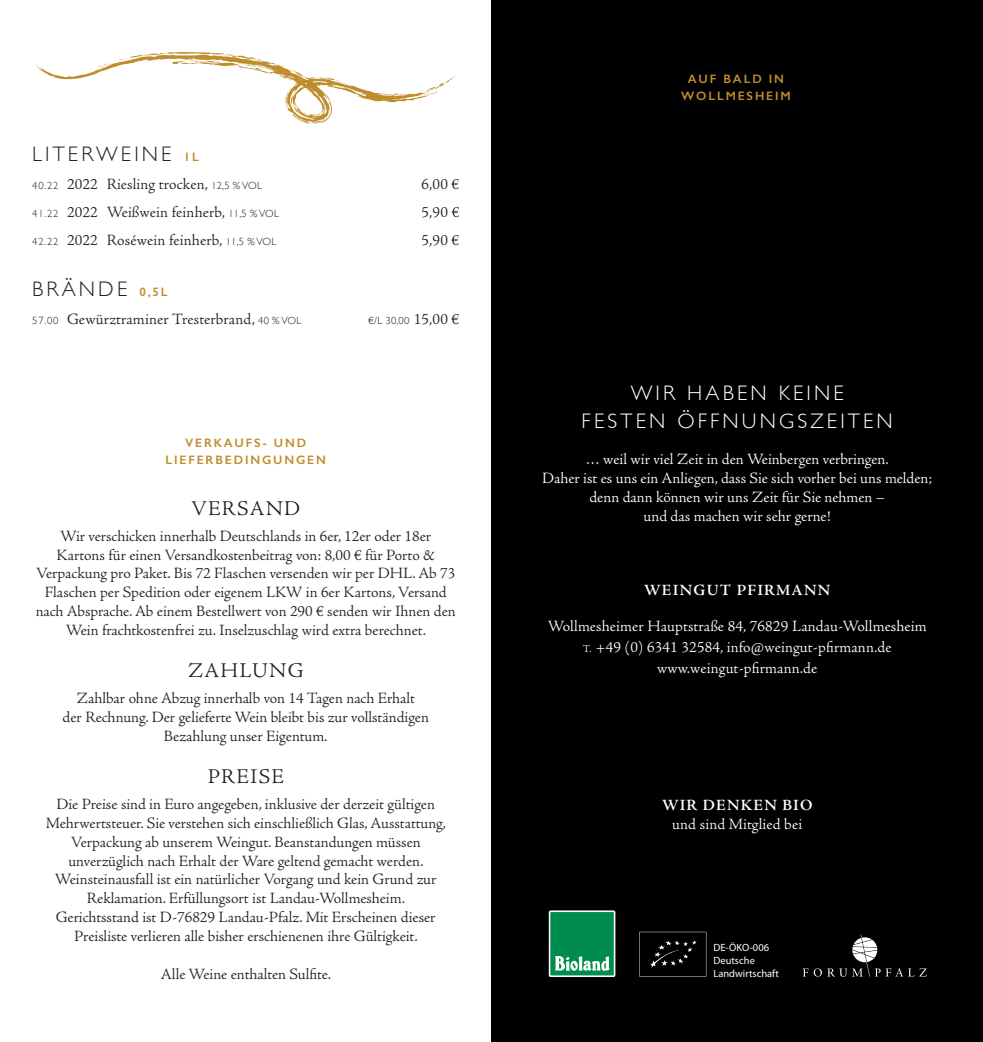
<style>
.page{position:relative;width:983px;height:1042px;background:#fff}
.page>*{position:absolute;margin:0;border:0;box-sizing:border-box;transform-origin:0 0}
.t1{font:300 21px/28px "Gill Sans";letter-spacing:.15em;color:#fff;text-align:center}
.t2{font:300 21px "Gill Sans";letter-spacing:.15em;color:#231f20}
.t3{font:300 21px "Adobe Jenson Pro";letter-spacing:.06em;color:#231f20}
.t4{font:300 15.75px/18.9px "Adobe Jenson Pro";color:#231f20;text-align:center}
.t5{font:300 15.75px/18.9px "Adobe Jenson Pro";letter-spacing:.005em;color:#fff;text-align:center}
.t6{font:600 15.75px "Adobe Jenson Pro";letter-spacing:.075em;color:#fff}
.t7{font:600 12.25px/17.2px "Gill Sans";letter-spacing:.15em;color:#c08d2c;text-align:center}
.t8{font:10.5px/12.6px "Myriad Pro";color:#fff}
.t9{font:300 10.5px "Gill Sans";color:#231f20}
.s1{font-weight:600;font-size:12.25px;color:#c08d2c}
.s2{font-family:"Gill Sans";font-size:10.5px}
.s3{font-family:"Adobe Jenson Pro";font-size:15.75px}
.s4{font-size:10.5px}
</style>
<div class="page">
<svg style="left:36px;top:52px;width:419px;height:72px"></svg>
<div style="left:491px;top:0;width:491px;height:1042px;background:#000002"></div>
<svg style="left:548px;top:910px;width:67px;height:67px"></svg>
<div style="left:550px;top:912px;width:63px;height:63px;background:#008c4e"></div>
<svg style="left:555px;top:956px;width:54px;height:15px"></svg>
<svg style="left:639px;top:932px;width:67px;height:44px"></svg>
<svg style="left:802px;top:968px;width:19px;height:8px"></svg>
<svg style="left:827px;top:934px;width:99px;height:42px"></svg>
<h1 class="t2" style="left:32px;top:137px;width:168px">LITERWEINE <span class="s1">1L</span></h1>
<p class="t4" style="left:32px;top:175px;width:231px"><span class="s2">40.22</span> 2022 Riesling trocken, <span class="s2">12,5 % VOL</span></p>
<p class="t4" style="left:421px;top:175px;width:39px">6,00 €</p>
<p class="t4" style="left:32px;top:203px;width:248px"><span class="s2">41.22</span> 2022 Weißwein feinherb, <span class="s2">11,5 % VOL</span></p>
<p class="t4" style="left:421px;top:203px;width:39px">5,90 €</p>
<p class="t4" style="left:32px;top:231px;width:245px"><span class="s2">42.22</span> 2022 Roséwein feinherb, <span class="s2">11,5 % VOL</span></p>
<p class="t4" style="left:421px;top:231px;width:39px">5,90 €</p>
<h1 class="t2" style="left:32px;top:273px;width:137px">BRÄNDE <span class="s1">0,5L</span></h1>
<p class="t4" style="left:32px;top:310px;width:270px"><span class="s2">57.00</span> Gewürztraminer Tresterbrand, <span class="s2">40 % VOL</span></p>
<p class="t9" style="left:368px;top:312px;width:93px">€/L 30,00 <span class="s3">15,00 €</span></p>
<p class="t7" style="left:165px;top:434px;width:162px">VERKAUFS- UND<br>LIEFERBEDINGUNGEN</p>
<h1 class="t3" style="left:191px;top:496px;width:111px">VERSAND</h1>
<p class="t4" style="left:36px;top:526px;width:421px">Wir verschicken innerhalb Deutschlands in 6er, 12er oder 18er Kartons für einen Versandkostenbeitrag von: 8,00 € für Porto &amp; Verpackung pro Paket. Bis 72 Flaschen versenden wir per DHL. Ab 73<br>Flaschen per Spedition oder eigenem LKW in 6er Kartons, Versand nach Absprache. Ab einem Bestellwert von 290 € senden wir Ihnen den Wein frachtkostenfrei zu. Inselzuschlag wird extra berechnet.</p>
<h1 class="t3" style="left:188px;top:659px;width:117px">ZAHLUNG</h1>
<p class="t4" style="left:62px;top:689px;width:368px">Zahlbar ohne Abzug innerhalb von 14 Tagen nach Erhalt<br>der Rechnung. Der gelieferte Wein bleibt bis zur vollständigen<br>Bezahlung unser Eigentum.</p>
<h1 class="t3" style="left:207px;top:764px;width:78px">PREISE</h1>
<p class="t4" style="left:46px;top:795px;width:401px">Die Preise sind in Euro angegeben, inklusive der derzeit gültigen Mehrwertsteuer. Sie verstehen sich einschließlich Glas, Ausstattung, Verpackung ab unserem Weingut. Beanstandungen müssen unverzüglich nach Erhalt der Ware geltend gemacht werden.<br>Weinsteinausfall ist ein natürlicher Vorgang und kein Grund zur Reklamation. Erfüllungsort ist Landau-Wollmesheim.<br>Gerichtsstand ist D-76829 Landau-Pfalz. Mit Erscheinen dieser Preisliste verlieren alle bisher erschienenen ihre Gültigkeit.</p>
<p class="t4" style="left:161px;top:965px;width:171px">Alle Weine enthalten Sulfite.</p>
<p class="t7" style="left:681px;top:70px;width:111px">AUF BALD IN<br>WOLLMESHEIM</p>
<h1 class="t1" style="left:581px;top:378px;width:312px">WIR HABEN KEINE<br>FESTEN ÖFFNUNGSZEITEN</h1>
<p class="t5" style="left:542px;top:450px;width:391px">… weil wir viel Zeit in den Weinbergen verbringen.<br>Daher ist es uns ein Anliegen, dass Sie sich vorher bei uns melden; denn dann können wir uns Zeit für Sie nehmen –<br>und das machen wir sehr gerne!</p>
<p class="t6" style="left:644px;top:581px;width:187px">WEINGUT PFIRMANN</p>
<p class="t5" style="left:547px;top:616px;width:380px;line-height:21px">Wollmesheimer Hauptstraße 84, 76829 Landau-Wollmesheim<br><span class="s4">T.</span> +49 (0) 6341 32584, info@weingut-pfirmann.de www.weingut-pfirmann.de</p>
<p class="t6" style="left:662px;top:796px;width:152px">WIR DENKEN BIO</p>
<p class="t5" style="left:672px;top:815px;width:131px">und sind Mitglied bei</p>
<p class="t8" style="left:713px;top:941px;width:67px">DE-ÖKO-006<br>Deutsche<br>Landwirtschaft</p>
</div>
